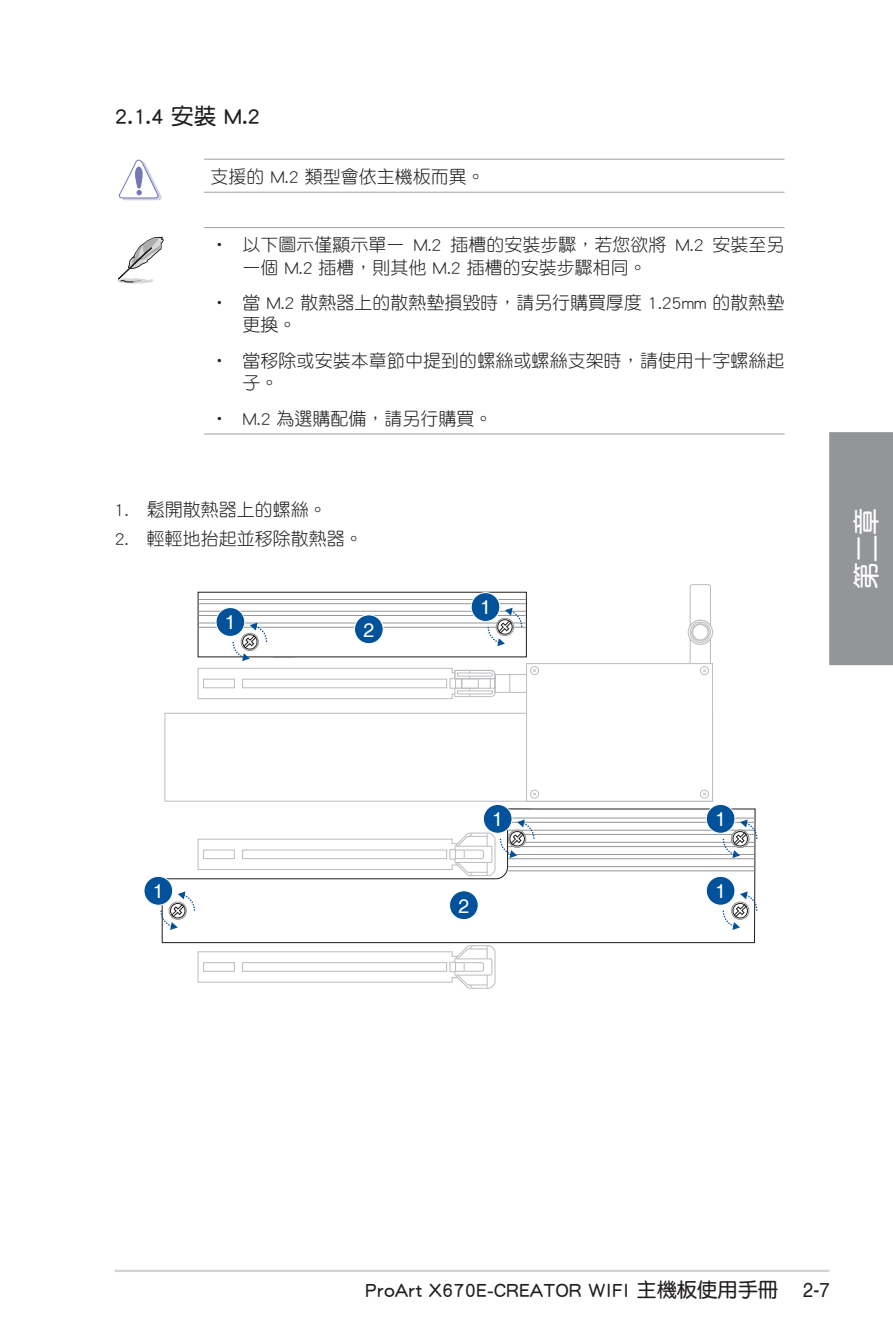
<style>
.page{position:relative;width:893px;height:1340px;background:#fff}
.page>*{position:absolute;margin:0;border:0;box-sizing:border-box;transform-origin:0 0}
.t1{font:27px "DF Yuan Std W7";color:#fff}
.t2{font:22.5px "DF Yuan Std W7";color:#231f20}
.t3{font:20.25px "DF Yuan Std W7";color:#231f20}
.t4{font:19.57px "Helvetica";color:#fff}
.t5{font:18px/22.5px "DF Yuan Std W3";color:#231f20}
.s1{font-family:"Helvetica"}
</style>
<div class="page">
<hr style="left:115px;top:1269px;width:714px;height:2px;background:#d1d2d4">
<div style="left:829px;top:432px;width:64px;height:233px;background:#939598"></div>
<hr style="left:204px;top:159px;width:580px;height:1px;background:#a8a9ad">
<hr style="left:204px;top:192px;width:580px;height:1px;background:#a8a9ad">
<svg style="left:118px;top:159px;width:44px;height:41px"></svg>
<hr style="left:204px;top:227px;width:581px;height:1px;background:#a8a9ad">
<hr style="left:204px;top:433px;width:581px;height:1px;background:#a8a9ad">
<svg style="left:117px;top:236px;width:47px;height:48px"></svg>
<div style="left:688px;top:619px;width:25px;height:26px;border:1px solid #bcbdc0;border-radius:50%"></div>
<div style="left:164px;top:712px;width:549px;height:89px;border:1px solid #bcbdc0"></div>
<div style="left:526px;top:663px;width:186px;height:138px;background:#fff"></div>
<div style="left:526px;top:663px;width:187px;height:138px;border:1px solid #bcbdc0"></div>
<div style="left:530px;top:789px;width:9px;height:9px;border:1px solid #bcbdc0;border-radius:50%"></div>
<div style="left:700px;top:789px;width:9px;height:9px;border:1px solid #bcbdc0;border-radius:50%"></div>
<svg style="left:535px;top:808px;width:221px;height:135px"></svg>
<hr style="left:508px;top:817px;width:246px;height:1px;background:#939598">
<hr style="left:508px;top:822px;width:246px;height:1px;background:#939598">
<hr style="left:508px;top:829px;width:246px;height:1px;background:#939598">
<hr style="left:508px;top:834px;width:246px;height:1px;background:#939598">
<hr style="left:508px;top:842px;width:246px;height:1px;background:#939598">
<hr style="left:508px;top:846px;width:246px;height:1px;background:#939598">
<hr style="left:508px;top:854px;width:246px;height:1px;background:#939598">
<hr style="left:508px;top:858px;width:246px;height:1px;background:#939598">
<hr style="left:508px;top:866px;width:246px;height:1px;background:#939598">
<hr style="left:508px;top:870px;width:246px;height:1px;background:#939598">
<svg style="left:197px;top:584px;width:514px;height:115px"></svg>
<div style="left:471px;top:592px;width:29px;height:30px;background:#01529a;border:1px solid #fff;border-radius:50%"></div>
<div style="left:143px;top:875px;width:30px;height:30px;background:#01529a;border:1px solid #fff;border-radius:50%"></div>
<svg style="left:160px;top:808px;width:375px;height:181px"></svg>
<div style="left:483px;top:804px;width:30px;height:29px;background:#01529a;border:1px solid #fff;border-radius:50%"></div>
<svg style="left:722px;top:819px;width:36px;height:39px"></svg>
<div style="left:706px;top:804px;width:29px;height:29px;background:#01529a;border:1px solid #fff;border-radius:50%"></div>
<svg style="left:722px;top:891px;width:36px;height:39px"></svg>
<div style="left:706px;top:875px;width:29px;height:30px;background:#01529a;border:1px solid #fff;border-radius:50%"></div>
<p class="t2" style="left:115px;top:103px;width:147px">2.1.4 安裝 M.2</p>
<p class="t5" style="left:210px;top:165px;width:276px">支援的 M.2 類型會依主機板而異。</p>
<p class="t5" style="left:242px;top:233px;width:544px;text-indent:-32px">• 以下圖示僅顯示單一 M.2 插槽的安裝步驟，若您欲將 M.2 安裝至另一個 M.2 插槽，則其他 M.2 插槽的安裝步驟相同。</p>
<p class="t5" style="left:242px;top:291px;width:544px;text-indent:-32px">• 當 M.2 散熱器上的散熱墊損毀時，請另行購買厚度 1.25mm 的散熱墊更換。</p>
<p class="t5" style="left:242px;top:349px;width:544px;text-indent:-32px">• 當移除或安裝本章節中提到的螺絲或螺絲支架時，請使用十字螺絲起子。</p>
<p class="t5" style="left:211px;top:406px;width:284px">• M.2 為選購配備，請另行購買。</p>
<p class="t5" style="left:115px;top:498px;width:213px">1. 鬆開散熱器上的螺絲。</p>
<p class="t5" style="left:115px;top:527px;width:249px">2. 輕輕地抬起並移除散熱器。</p>
<p class="t4" style="left:225px;top:611px;width:12px">1</p>
<p class="t4" style="left:363px;top:618px;width:12px">2</p>
<p class="t4" style="left:480px;top:596px;width:12px">1</p>
<h1 class="t1" style="left:851px;top:589px;width:82px;rotate:-90deg">第二章</h1>
<p class="t4" style="left:153px;top:879px;width:12px">1</p>
<p class="t4" style="left:458px;top:894px;width:12px">2</p>
<p class="t4" style="left:492px;top:808px;width:12px">1</p>
<p class="t4" style="left:715px;top:808px;width:12px">1</p>
<p class="t4" style="left:715px;top:879px;width:12px">1</p>
<p class="t3" style="left:365px;top:1278px;width:466px">ProArt X670E-CREATOR WIFI 主機板使用手冊 <span class="s1">2-7</span></p>
</div>
